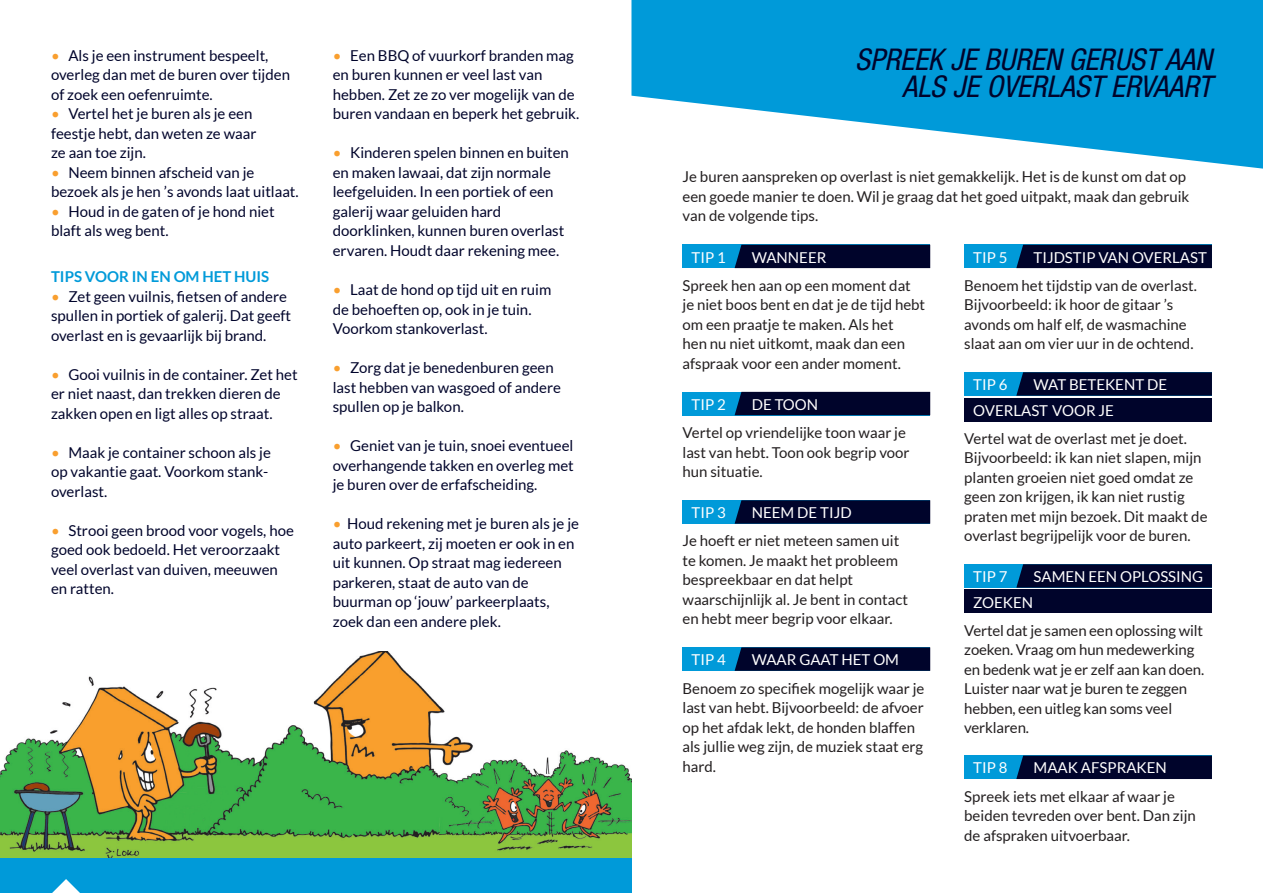
<style>
.page{position:relative;width:1263px;height:893px;background:#fff}
.page>*{position:absolute;margin:0;border:0;box-sizing:border-box;transform-origin:0 0}
.t1{font:italic condensed 30px "Helvetica Neue LT Std";color:#00042b}
.t2{font:15px/19.5px "Lato";color:#00042b}
.t3{font:15px/19.5px "Lato";color:#231f20}
.t4{font:15px "Lato";color:#fff}
.t5{font:700 15px "Lato";color:#009ad9}
.s1{color:#f99f2f}
</style>
<div class="page">
<svg style="left:631px;top:0;width:632px;height:169px;fill:#009ad9"></svg>
<div style="left:682px;top:245px;width:248px;height:23px;background:#009ad9"></div>
<div style="left:964px;top:245px;width:248px;height:23px;background:#009ad9"></div>
<div style="left:682px;top:392px;width:248px;height:23px;background:#009ad9"></div>
<div style="left:964px;top:372px;width:248px;height:24px;background:#009ad9"></div>
<div style="left:682px;top:500px;width:248px;height:24px;background:#009ad9"></div>
<div style="left:964px;top:564px;width:248px;height:24px;background:#009ad9"></div>
<div style="left:682px;top:647px;width:248px;height:24px;background:#009ad9"></div>
<div style="left:964px;top:756px;width:248px;height:23px;background:#009ad9"></div>
<div style="left:964px;top:590px;width:248px;height:23px;background:#00042b"></div>
<div style="left:964px;top:398px;width:248px;height:23px;background:#00042b"></div>
<div style="left:735px;top:245px;width:195px;height:23px;background:#00042b"></div>
<div style="left:1016px;top:245px;width:196px;height:23px;background:#00042b"></div>
<div style="left:735px;top:392px;width:195px;height:23px;background:#00042b"></div>
<svg style="left:1016px;top:372px;width:196px;height:24px;background:#000a32"></svg>
<svg style="left:735px;top:500px;width:195px;height:24px;background:#000931"></svg>
<svg style="left:1016px;top:564px;width:196px;height:24px;background:#000a32"></svg>
<svg style="left:735px;top:647px;width:195px;height:24px;background:#000932"></svg>
<div style="left:1016px;top:756px;width:196px;height:23px;background:#00042b"></div>
<img style="left:0;top:652px;width:631px;height:206px">
<div style="left:0;top:858px;width:631px;height:35px;background:#009ad9"></div>
<svg style="left:52px;top:879px;width:28px;height:14px"></svg>
<p class="t2" style="left:51px;top:46px;width:219px"><span class="s1">•</span> Als je een instrument bespeelt,</p>
<p class="t2" style="left:51px;top:65px;width:240px">overleg dan met de buren over tijden</p>
<p class="t2" style="left:51px;top:85px;width:163px">of zoek een oefenruimte.</p>
<p class="t2" style="left:51px;top:104px;width:203px"><span class="s1">•</span> Vertel het je buren als je een</p>
<p class="t2" style="left:51px;top:124px;width:207px">feestje hebt, dan weten ze waar</p>
<p class="t2" style="left:51px;top:143px;width:96px">ze aan toe zijn.</p>
<p class="t2" style="left:51px;top:163px;width:205px"><span class="s1">•</span> Neem binnen afscheid van je</p>
<p class="t2" style="left:51px;top:182px;width:249px">bezoek als je hen ’s avonds laat uitlaat.</p>
<p class="t2" style="left:51px;top:202px;width:225px"><span class="s1">•</span> Houd in de gaten of je hond niet</p>
<p class="t2" style="left:51px;top:221px;width:119px">blaft als weg bent.</p>
<p class="t5" style="left:51px;top:268px;width:220px">TIPS VOOR IN EN OM HET HUIS</p>
<p class="t2" style="left:51px;top:286px;width:242px"><span class="s1">•</span> Zet geen vuilnis, fietsen of andere spullen in portiek of galerij. Dat geeft overlast en is gevaarlijk bij brand.</p>
<p class="t2" style="left:51px;top:364px;width:248px"><span class="s1">•</span> Gooi vuilnis in de container. Zet het</p>
<p class="t2" style="left:51px;top:384px;width:231px">er niet naast, dan trekken dieren de zakken open en ligt alles op straat.</p>
<p class="t2" style="left:51px;top:442px;width:221px"><span class="s1">•</span> Maak je container schoon als je</p>
<p class="t2" style="left:51px;top:462px;width:219px">op vakantie gaat. Voorkom stank-</p>
<p class="t2" style="left:51px;top:481px;width:58px">overlast.</p>
<p class="t2" style="left:51px;top:520px;width:244px"><span class="s1">•</span> Strooi geen brood voor vogels, hoe goed ook bedoeld. Het veroorzaakt veel overlast van duiven, meeuwen</p>
<p class="t2" style="left:51px;top:579px;width:65px">en ratten.</p>
<p class="t2" style="left:333px;top:46px;width:243px"><span class="s1">•</span> Een BBQ of vuurkorf branden mag</p>
<p class="t2" style="left:333px;top:65px;width:248px">en buren kunnen er veel last van hebben. Zet ze zo ver mogelijk van de buren vandaan en beperk het gebruik.</p>
<p class="t2" style="left:333px;top:143px;width:238px"><span class="s1">•</span> Kinderen spelen binnen en buiten</p>
<p class="t2" style="left:333px;top:163px;width:220px">en maken lawaai, dat zijn normale</p>
<p class="t2" style="left:333px;top:182px;width:222px">leefgeluiden. In een portiek of een</p>
<p class="t2" style="left:333px;top:202px;width:170px">galerij waar geluiden hard</p>
<p class="t2" style="left:333px;top:221px;width:233px">doorklinken, kunnen buren overlast ervaren. Houdt daar rekening mee.</p>
<p class="t2" style="left:333px;top:280px;width:220px"><span class="s1">•</span> Laat de hond op tijd uit en ruim</p>
<p class="t2" style="left:333px;top:299px;width:200px">de behoeften op, ook in je tuin.</p>
<p class="t2" style="left:333px;top:319px;width:156px">Voorkom stankoverlast.</p>
<p class="t2" style="left:333px;top:358px;width:230px"><span class="s1">•</span> Zorg dat je benedenburen geen last hebben van wasgoed of andere spullen op je balkon.</p>
<p class="t2" style="left:333px;top:436px;width:243px;text-align:justify"><span class="s1">•</span> Geniet van je tuin, snoei eventueel overhangende takken en overleg met je buren over de erfafscheiding.</p>
<p class="t2" style="left:333px;top:514px;width:248px"><span class="s1">•</span> Houd rekening met je buren als je je auto parkeert, zij moeten er ook in en uit kunnen. Op straat mag iedereen parkeren, staat de auto van de</p>
<p class="t2" style="left:333px;top:592px;width:218px">buurman op ‘jouw’ parkeerplaats, zoek dan een andere plek.</p>
<p class="t1" style="left:855px;top:42px;width:358px">SPREEK JE BUREN GERUST AAN</p>
<p class="t1" style="left:902px;top:69px;width:311px">ALS JE OVERLAST ERVAART</p>
<p class="t3" style="left:682px;top:167px;width:508px">Je buren aanspreken op overlast is niet gemakkelijk. Het is de kunst om dat op een goede manier te doen. Wil je graag dat het goed uitpakt, maak dan gebruik van de volgende tips.</p>
<p class="t4" style="left:691px;top:249px;width:36px">TIP 1</p>
<p class="t4" style="left:752px;top:249px;width:76px">WANNEER</p>
<p class="t4" style="left:973px;top:249px;width:36px">TIP 5</p>
<p class="t4" style="left:1033px;top:249px;width:175px">TIJDSTIP VAN OVERLAST</p>
<p class="t3" style="left:682px;top:276px;width:244px">Spreek hen aan op een moment dat je niet boos bent en dat je de tijd hebt om een praatje te maken. Als het<br>hen nu niet uitkomt, maak dan een afspraak voor een ander moment.</p>
<p class="t3" style="left:964px;top:276px;width:234px">Benoem het tijdstip van de overlast.</p>
<p class="t3" style="left:964px;top:295px;width:231px">Bijvoorbeeld: ik hoor de gitaar ’s avonds om half elf, de wasmachine slaat aan om vier uur in de ochtend.</p>
<p class="t4" style="left:691px;top:396px;width:36px">TIP 2</p>
<p class="t4" style="left:752px;top:396px;width:68px">DE TOON</p>
<p class="t4" style="left:973px;top:376px;width:36px">TIP 6</p>
<p class="t4" style="left:1033px;top:376px;width:135px">WAT BETEKENT DE</p>
<p class="t4" style="left:973px;top:402px;width:142px">OVERLAST VOOR JE</p>
<p class="t3" style="left:682px;top:423px;width:229px">Vertel op vriendelijke toon waar je last van hebt. Toon ook begrip voor hun situatie.</p>
<p class="t3" style="left:964px;top:429px;width:224px">Vertel wat de overlast met je doet.</p>
<p class="t3" style="left:964px;top:448px;width:239px">Bijvoorbeeld: ik kan niet slapen, mijn planten groeien niet goed omdat ze</p>
<p class="t3" style="left:964px;top:487px;width:245px">geen zon krijgen, ik kan niet rustig praten met mijn bezoek. Dit maakt de overlast begrijpelijk voor de buren.</p>
<p class="t4" style="left:691px;top:504px;width:36px">TIP 3</p>
<p class="t4" style="left:752px;top:504px;width:101px">NEEM DE TIJD</p>
<p class="t3" style="left:682px;top:531px;width:218px">Je hoeft er niet meteen samen uit</p>
<p class="t3" style="left:682px;top:551px;width:217px">te komen. Je maakt het probleem</p>
<p class="t3" style="left:682px;top:570px;width:172px">bespreekbaar en dat helpt</p>
<p class="t3" style="left:682px;top:590px;width:227px">waarschijnlijk al. Je bent in contact</p>
<p class="t3" style="left:682px;top:609px;width:212px">en hebt meer begrip voor elkaar.</p>
<p class="t4" style="left:973px;top:568px;width:36px">TIP 7</p>
<p class="t4" style="left:1033px;top:568px;width:171px">SAMEN EEN OPLOSSING</p>
<p class="t4" style="left:973px;top:594px;width:61px">ZOEKEN</p>
<p class="t3" style="left:964px;top:621px;width:241px">Vertel dat je samen een oplossing wilt zoeken. Vraag om hun medewerking en bedenk wat je er zelf aan kan doen.</p>
<p class="t3" style="left:964px;top:679px;width:224px">Luister naar wat je buren te zeggen</p>
<p class="t3" style="left:964px;top:699px;width:209px">hebben, een uitleg kan soms veel verklaren.</p>
<p class="t4" style="left:691px;top:651px;width:36px">TIP 4</p>
<p class="t4" style="left:752px;top:651px;width:149px">WAAR GAAT HET OM</p>
<p class="t3" style="left:682px;top:678px;width:243px">Benoem zo specifiek mogelijk waar je last van hebt. Bijvoorbeeld: de afvoer op het afdak lekt, de honden blaffen als jullie weg zijn, de muziek staat erg hard.</p>
<p class="t4" style="left:973px;top:760px;width:36px">TIP 8</p>
<p class="t4" style="left:1033px;top:760px;width:135px">MAAK AFSPRAKEN</p>
<p class="t3" style="left:964px;top:786px;width:233px">Spreek iets met elkaar af waar je beiden tevreden over bent. Dan zijn de afspraken uitvoerbaar.</p>
</div>
